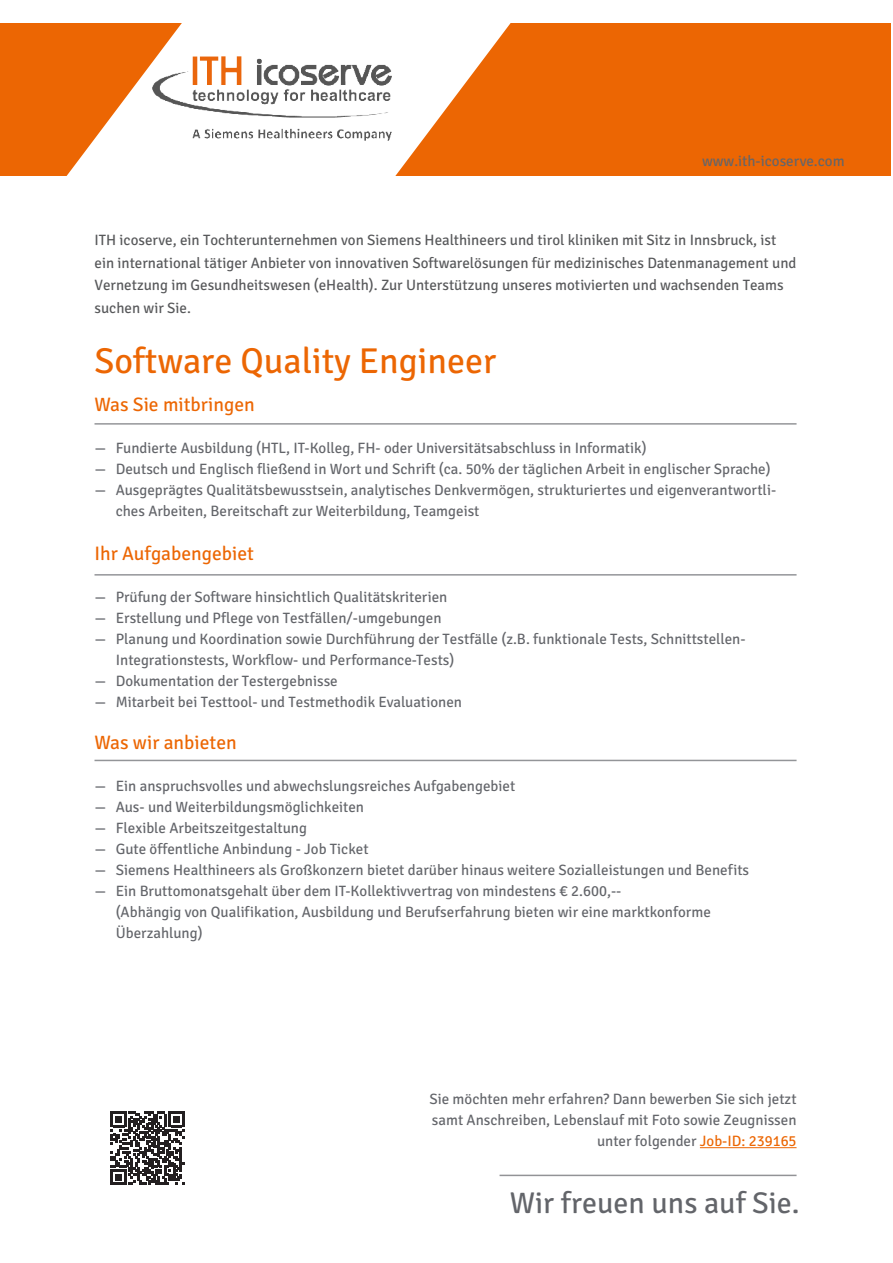
<style>
.page{position:relative;width:893px;height:1263px;background:#fff}
.page>*{position:absolute;margin:0;border:0;box-sizing:border-box;transform-origin:0 0}
.t1{font:36px "Signika Negative";color:#ec6603}
.t2{font:30px "Signika Negative";color:#63656a}
.t3{font:19.5px "Signika Negative";color:#ec6603}
.t4{font:15px/21px "Signika Negative";color:#63656a}
.t5{font:15px/22.5px "Signika Negative";color:#57585a}
.s1{color:#ec6603}
</style>
<div class="page">
<svg style="left:0;top:23px;width:182px;height:153px;fill:#ec6603"></svg>
<hr style="left:500px;top:1175px;width:296px;height:1px;background:#63656a">
<hr style="left:94px;top:423px;width:702px;height:2px;background:#63656a">
<hr style="left:94px;top:574px;width:702px;height:2px;background:#63656a">
<hr style="left:700px;top:1147px;width:96px;height:1px;background:#ec6603">
<div style="left:338px;top:23px;width:553px;height:153px;background:#ec6603"></div>
<svg style="left:338px;top:23px;width:173px;height:153px;fill:#fff"></svg>
<img style="left:153px;top:56px;width:238px;height:84px">
<hr style="left:94px;top:760px;width:702px;height:1px;background:#63656a">
<svg style="left:111px;top:1111px;width:73px;height:74px"></svg>
<p class="t4" style="left:702px;top:151px;width:144px">www.ith-icoserve.com</p>
<p class="t5" style="left:94px;top:229px;width:703px">ITH icoserve, ein Tochterunternehmen von Siemens Healthineers und tirol kliniken mit Sitz in Innsbruck, ist ein international tätiger Anbieter von innovativen Softwarelösungen für medizinisches Datenmanagement und Vernetzung im Gesundheitswesen (eHealth). Zur Unterstützung unseres motivierten und wachsenden Teams suchen wir Sie.</p>
<h1 class="t1" style="left:94px;top:340px;width:403px">Software Quality Engineer</h1>
<h3 class="t3" style="left:94px;top:394px;width:162px">Was Sie mitbringen</h3>
<p class="t4" style="left:94px;top:438px;width:554px">— Fundierte Ausbildung (HTL, IT-Kolleg, FH- oder Universitätsabschluss in Informatik)</p>
<p class="t4" style="left:94px;top:459px;width:678px">— Deutsch und Englisch fließend in Wort und Schrift (ca. 50% der täglichen Arbeit in englischer Sprache)</p>
<p class="t4" style="left:116px;top:480px;width:662px;text-indent:-21px">— Ausgeprägtes Qualitätsbewusstsein, analytisches Denkvermögen, strukturiertes und eigenverantwortli&shy;ches Arbeiten, Bereitschaft zur Weiterbildung, Teamgeist</p>
<h3 class="t3" style="left:94px;top:542px;width:161px">Ihr Aufgabengebiet</h3>
<p class="t4" style="left:94px;top:587px;width:354px">— Prüfung der Software hinsichtlich Qualitätskriterien</p>
<p class="t4" style="left:94px;top:608px;width:349px">— Erstellung und Pflege von Testfällen/-umgebungen</p>
<p class="t4" style="left:116px;top:629px;width:631px;text-indent:-21px">— Planung und Koordination sowie Durchführung der Testfälle (z.B. funktionale Tests, Schnittstellen-<br>Integrationstests, Workflow- und Performance-Tests)</p>
<p class="t4" style="left:94px;top:671px;width:245px">— Dokumentation der Testergebnisse</p>
<p class="t4" style="left:94px;top:692px;width:369px">— Mitarbeit bei Testtool- und Testmethodik Evaluationen</p>
<h3 class="t3" style="left:94px;top:731px;width:144px">Was wir anbieten</h3>
<p class="t4" style="left:94px;top:776px;width:422px">— Ein anspruchsvolles und abwechslungsreiches Aufgabengebiet</p>
<p class="t4" style="left:94px;top:797px;width:271px">— Aus- und Weiterbildungsmöglichkeiten</p>
<p class="t4" style="left:94px;top:818px;width:214px">— Flexible Arbeitszeitgestaltung</p>
<p class="t4" style="left:94px;top:839px;width:276px">— Gute öffentliche Anbindung - Job Ticket</p>
<p class="t4" style="left:94px;top:860px;width:656px">— Siemens Healthineers als Großkonzern bietet darüber hinaus weitere Sozialleistungen und Benefits</p>
<p class="t4" style="left:116px;top:881px;width:597px;text-indent:-21px">— Ein Bruttomonatsgehalt über dem IT-Kollektivvertrag von mindestens € 2.600,--<br>(Abhängig von Qualifikation, Ausbildung und Berufserfahrung bieten wir eine marktkonforme<br>Überzahlung)</p>
<p class="t4" style="left:429px;top:1088px;width:369px;text-align:right">Sie möchten mehr erfahren? Dann bewerben Sie sich jetzt samt Anschreiben, Lebenslauf mit Foto sowie Zeugnissen unter folgender <span class="s1">Job-ID: 239165</span></p>
<h2 class="t2" style="left:510px;top:1186px;width:291px">Wir freuen uns auf Sie.</h2>
</div>
